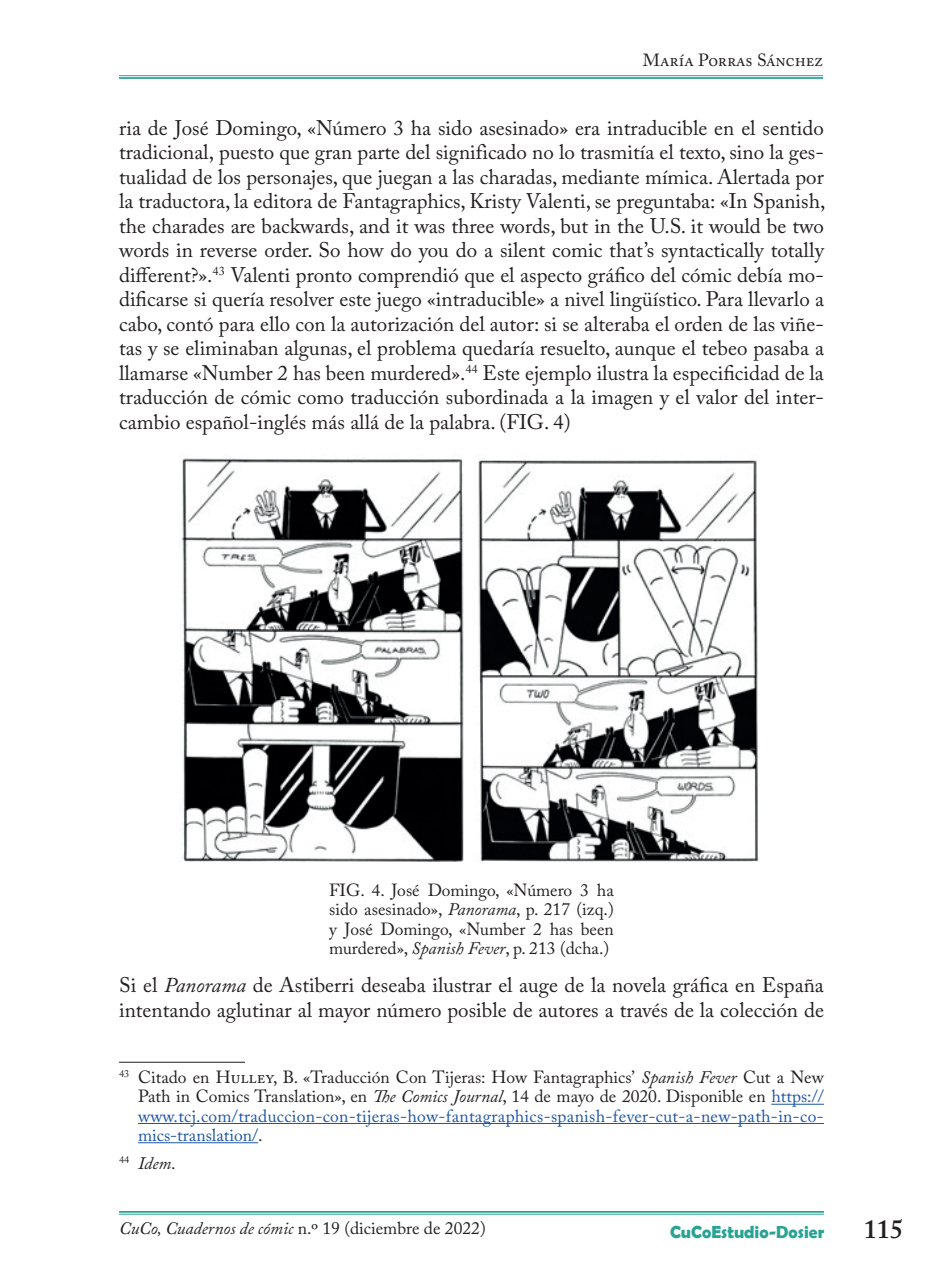
<style>
.page{position:relative;width:943px;height:1288px;background:#fff}
.page>*{position:absolute;margin:0;border:0;box-sizing:border-box;transform-origin:0 0}
.t1{font:600 26.25px "Adobe Caslon Pro";color:#231f20}
.t2{font:21px/24.5px "Adobe Caslon Pro";color:#231f20;text-align:justify}
.t3{font:17.5px/19.2px "Adobe Caslon Pro";color:#231f20;text-align:justify}
.t4{font:700 17.5px "Berlin Sans FB Demi";color:#29a394}
.t5{font:italic 17.5px "Adobe Caslon Pro";color:#231f20}
.s1{font-style:italic}
.s2{color:#1e56a6}
.s3{font-style:normal}
</style>
<div class="page">
<hr style="left:119px;top:1211px;width:705px;height:2px;background:#29a394">
<hr style="left:119px;top:1214px;width:705px;height:1px;background:#29a394">
<hr style="left:119px;top:75px;width:704px;height:1px;background:#29a394">
<hr style="left:119px;top:77px;width:704px;height:2px;background:#29a394">
<hr style="left:119px;top:1062px;width:126px;height:1px;background:#231f20">
<hr style="left:771px;top:1104px;width:53px;height:1px;background:#1e56a6">
<hr style="left:138px;top:1123px;width:686px;height:1px;background:#1e56a6">
<hr style="left:138px;top:1142px;width:120px;height:1px;background:#1e56a6">
<img style="left:181px;top:456px;width:577px;height:405px">
<p class="t3" style="left:643px;top:51px;width:182px">María Porras Sánchez</p>
<p class="t2" style="left:119px;top:115px;width:708px">ria de José Domingo, «Número 3 ha sido asesinado» era intraducible en el sentido tradicional, puesto que gran parte del significado no lo trasmitía el texto, sino la ges&shy;tualidad de los personajes, que juegan a las charadas, mediante mímica. Alertada por la traductora, la editora de Fantagraphics, Kristy Valenti, se preguntaba: «In Spanish, the charades are backwards, and it was three words, but in the U.S. it would be two words in reverse order. So how do you do a silent comic that’s syntactically totally different?».<sup>43</sup> Valenti pronto comprendió que el aspecto gráfico del cómic debía mo&shy;dificarse si quería resolver este juego «intraducible» a nivel lingüístico. Para llevarlo a cabo, contó para ello con la autorización del autor: si se alteraba el orden de las viñe&shy;tas y se eliminaban algunas, el problema quedaría resuelto, aunque el tebeo pasaba a llamarse «Number 2 has been murdered».<sup>44</sup> Este ejemplo ilustra la especificidad de la traducción de cómic como traducción subordinada a la imagen y el valor del inter&shy;cambio español-inglés más allá de la palabra. (FIG. 4)</p>
<p class="t3" style="left:329px;top:880px;width:286px">FIG. 4. José Domingo, «Número 3 ha sido asesinado», <span class="s1">Panorama</span>, p. 217 (izq.) y José Domingo, «Number 2 has been murdered», <span class="s1">Spanish Fever</span>, p. 213 (dcha.)</p>
<p class="t2" style="left:119px;top:973px;width:706px">Si el <span class="s1">Panorama</span> de Astiberri deseaba ilustrar el auge de la novela gráfica en España intentando aglutinar al mayor número posible de autores a través de la colección de</p>
<p class="t3" style="left:138px;top:1068px;width:687px;text-indent:-19px"><sup>43</sup> Citado en Hulley, B. «Traducción Con Tijeras: How Fantagraphics’ <span class="s1">Spanish Fever</span> Cut a New Path in Comics Translation», en <span class="s1">The Comics Journal</span>, 14 de mayo de 2020. Disponible en <span class="s2">https:// www.tcj.com/traduccion-con-tijeras-how-fantagraphics-spanish-fever-cut-a-new-path-in-co&shy;mics-translation/</span>.</p>
<p class="t5" style="left:119px;top:1153px;width:58px"><sup>44</sup> Idem<span class="s3">.</span></p>
<p class="t3" style="left:119px;top:1219px;width:368px"><span class="s1">CuCo, Cuadernos de cómic</span> n.º 19 (diciembre de 2022)</p>
<p class="t4" style="left:670px;top:1222px;width:156px">CuCoEstudio-Dosier</p>
<p class="t1" style="left:863px;top:1214px;width:41px">115</p>
</div>
